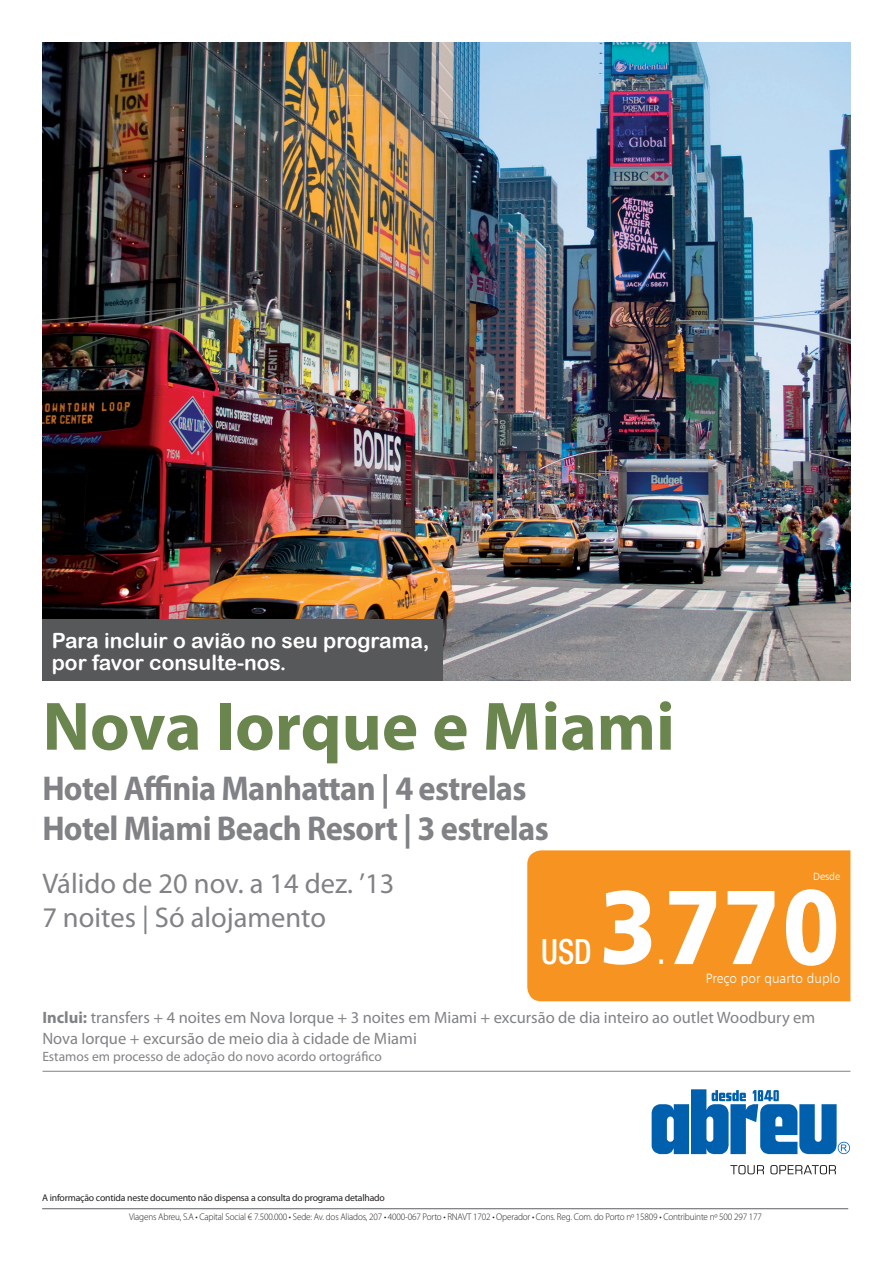
<style>
.page{position:relative;width:893px;height:1263px;background:#fff}
.page>*{position:absolute;margin:0;border:0;box-sizing:border-box;transform-origin:0 0}
.t1{font:105.3px "Humanist 777 BT Black B";color:#fff;scale:.9 1}
.t2{font:700 69px "Myriad Pro";color:#6a854e}
.t3{font:500 condensed 34.8px "Helvetica Neue";color:#fff;scale:.9 1}
.t4{font:700 34.5px/40.5px "Myriad Pro";letter-spacing:-.02em;color:#808285;scale:.94 1}
.t5{font:28.5px/34.5px "Myriad Pro";color:#808285}
.t6{font:21px/21.8px "Arial Rounded MT Bold";color:#fff}
.t7{font:16.5px/21px "Myriad Pro";color:#808285}
.t8{font:13.5px "Myriad Pro";color:#808285}
.t9{font:13.5px "Humanist 777 BT Light B";color:#fff}
.t10{font:10.5px "Humanist 777 BT Light B";color:#fff}
.t11{font:300 9.75px "Myriad Pro";letter-spacing:-.015em;color:#231f20;scale:.94 1}
.t12{font:9.75px "Myriad Pro";letter-spacing:-.02em;color:#231f20}
.s1{font-weight:700}
</style>
<div class="page">
<img style="left:43px;top:43px;width:807px;height:637px">
<hr style="left:43px;top:1071px;width:807px;height:1px;background:#808285">
<div style="left:527px;top:850px;width:323px;height:151px;background:#f79320"></div>
<div style="left:43px;top:619px;width:400px;height:61px;background:#57585a"></div>
<svg style="left:730px;top:1165px;width:106px;height:9px"></svg>
<svg style="left:652px;top:1089px;width:198px;height:65px"></svg>
<hr style="left:42px;top:1208px;width:806px;height:1px;background:#808285">
<h3 class="t6" style="left:52px;top:629px;width:379px">Para incluir o avião no seu programa, por favor consulte-nos.</h3>
<h2 class="t2" style="left:43px;top:681px;width:634px">Nova Iorque e Miami</h2>
<h3 class="t4" style="left:42px;top:767px;width:540px">Hotel Affinia Manhattan | 4 estrelas<br>Hotel Miami Beach Resort | 3 estrelas</h3>
<h3 class="t5" style="left:42px;top:865px;width:354px">Válido de 20 nov. a 14 dez. ’13<br>7 noites | Só alojamento</h3>
<h3 class="t3" style="left:541px;top:931px;width:58px">USD</h3>
<p class="t10" style="left:813px;top:869px;width:29px">Desde</p>
<h1 class="t1" style="left:599px;top:860px;width:269px">3770</h1>
<h3 class="t3" style="left:658px;top:931px;width:10px">.</h3>
<h3 class="t9" style="left:706px;top:970px;width:136px">Preço por quarto duplo</h3>
<h3 class="t7" style="left:42px;top:1007px;width:774px"><span class="s1">Inclui:</span> transfers + 4 noites em Nova Iorque + 3 noites em Miami + excursão de dia inteiro ao outlet Woodbury em<br>Nova Iorque + excursão de meio dia à cidade de Miami</h3>
<h3 class="t8" style="left:42px;top:1048px;width:341px">Estamos em processo de adoção do novo acordo ortográfico</h3>
<p class="t12" style="left:42px;top:1192px;width:344px">A informação contida neste documento não dispensa a consulta do programa detalhado</p>
<p class="t11" style="left:129px;top:1211px;width:675px">Viagens Abreu, S.A • Capital Social € 7.500.000 • Sede: Av. dos Aliados, 207 • 4000-067 Porto • RNAVT 1702 • Operador • Cons. Reg. Com. do Porto nº 15809 • Contribuinte nº 500 297 177</p>
</div>
